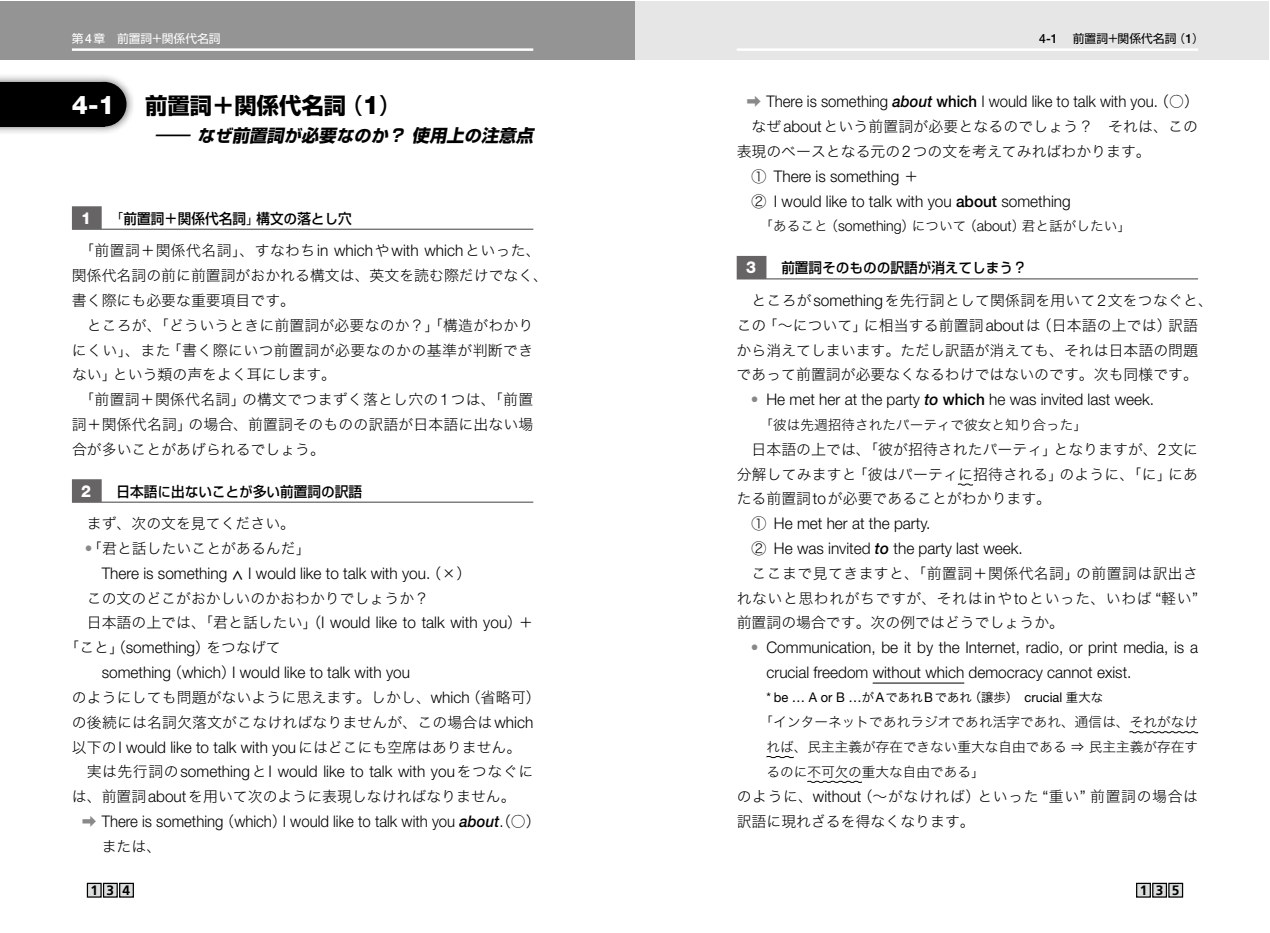
<style>
.page{position:relative;width:1270px;height:933px;background:#fff}
.page>*{position:absolute;margin:0;border:0;box-sizing:border-box;transform-origin:0 0}
.t1{font:700 22.4px "Shin Go Pro";color:#000}
.t2{font:italic 700 17.32px "Shin Go Pro";color:#000;scale:2 1}
.t3{font:800 16.45px "Helvetica Neue LT Std";color:#fff;scale:.95 1}
.t4{font:300 16.1px/24.8px "Helvetica Neue LT Std";color:#000;scale:.96 1}
.t5{font:300 16.1px "Helvetica Neue LT Std";color:#000;scale:.93 1}
.t6{font:14.88px/24.8px "Hira Kaku Std W2";letter-spacing:.005em;color:#000}
.t7{font:14.88px/24.8px "Hira Kaku Std W2";letter-spacing:.04em;color:#000}
.t8{font:14.88px "Hira Kaku Std W2";letter-spacing:.025em;color:#000}
.t9{font:500 14.35px "Shin Go Pro";color:#000;scale:.95 1}
.t10{font:500 13.83px "Shin Go Pro";letter-spacing:.04em;color:#000;scale:.95 1}
.t11{font:13.65px/24.8px "Hira Kaku Std W2";color:#000;text-align:justify}
.t12{font:700 13.65px "Frutiger";letter-spacing:.62em;color:#000}
.t13{font:13.3px "Helvetica Neue LT Std";color:#000;scale:.96 1}
.t14{font:11.72px "Shin Go Pro";color:#000}
.t15{font:11.72px "Shin Go Pro";color:#fff}
.s1{font-family:"Helvetica Neue LT Std";font-weight:500;font-size:12.78px}
.s2{font-family:"Hira Kaku Pro W3"}
.s3{font-family:"Helvetica Neue LT Std";font-weight:800;font-size:25.72px;color:#fff}
.s4{font-family:"Hira Kaku Std W5";font-weight:400}
.s5{font-family:"Helvetica Neue LT Std";font-weight:800;font-size:25.72px}
.s6{font-size:16.62px}
.s7{font-family:"Helvetica Neue LT Std";font-weight:800;font-size:16.45px;color:#fff}
.s8{font-family:"Hira Kaku Pro W3";font-weight:400}
.s9{font-size:13.83px}
.s10{font-family:"Helvetica Neue LT Std";font-weight:300;font-size:16.1px}
.s11{font-family:"Hira Kaku Std W2";font-weight:400;font-size:14.88px}
.s12{font-family:"Hira Kaku Std W2";font-weight:400;font-size:14.88px;color:#898989}
.s13{font-weight:500;font-style:italic}
.s14{font-weight:500}
.s15{font-family:"Helvetica Neue LT Std";font-weight:300;font-size:14.7px}
.s16{font-size:14.35px}
.s17{font-family:"Hira Kaku Pro W3";font-size:12.42px}
</style>
<div class="page">
<div style="left:0;top:73px;width:135px;height:62px;background:#000;opacity:.6"></div>
<div style="left:0;top:82px;width:104px;height:44px;background:#000"></div>
<div style="left:82px;top:82px;width:44px;height:44px;background:#000;border-radius:50%"></div>
<div style="left:0;top:2px;width:635px;height:58px;background:#949495"></div>
<div style="left:635px;top:2px;width:634px;height:58px;background:#e6e6e6"></div>
<hr style="left:737px;top:48px;width:461px;height:3px;background:#fff">
<hr style="left:72px;top:48px;width:461px;height:3px;background:#fff">
<div style="left:87px;top:883px;width:14px;height:14px;background:#dcdddd"></div>
<div style="left:87px;top:882px;width:15px;height:15px;border:1px solid #000"></div>
<div style="left:104px;top:883px;width:13px;height:14px;background:#dcdddd"></div>
<div style="left:103px;top:882px;width:15px;height:15px;border:1px solid #000"></div>
<div style="left:120px;top:883px;width:13px;height:14px;background:#dcdddd"></div>
<div style="left:119px;top:882px;width:15px;height:15px;border:1px solid #000"></div>
<div style="left:1137px;top:883px;width:13px;height:14px;background:#dcdddd"></div>
<div style="left:1136px;top:882px;width:15px;height:15px;border:1px solid #000"></div>
<div style="left:1153px;top:883px;width:13px;height:14px;background:#dcdddd"></div>
<div style="left:1152px;top:882px;width:15px;height:15px;border:1px solid #000"></div>
<div style="left:1169px;top:883px;width:13px;height:14px;background:#dcdddd"></div>
<div style="left:1168px;top:882px;width:15px;height:15px;border:1px solid #000"></div>
<div style="left:72px;top:206px;width:461px;height:24px;background:#666464"></div>
<div style="left:102px;top:205px;width:436px;height:24px;background:#fff"></div>
<svg style="left:72px;top:479px;width:461px;height:24px;background:#878585"></svg>
<div style="left:102px;top:478px;width:436px;height:23px;background:#fff"></div>
<div style="left:737px;top:256px;width:461px;height:23px;background:#666464"></div>
<div style="left:766px;top:255px;width:437px;height:23px;background:#fff"></div>
<svg style="left:957px;top:483px;width:17px;height:3px"></svg>
<hr style="left:873px;top:682px;width:91px;height:1px;background:#000">
<svg style="left:1129px;top:731px;width:70px;height:2px"></svg>
<svg style="left:766px;top:756px;width:28px;height:2px"></svg>
<svg style="left:807px;top:780px;width:56px;height:3px"></svg>
<p class="t15" style="left:72px;top:29px;width:150px">第<span class="s1">4</span>章 前置詞＋関係代名詞</p>
<p class="t14" style="left:1039px;top:29px;width:166px"><span class="s1">4-1</span> 前置詞＋関係代名詞<span class="s2">（</span><span class="s1">1</span><span class="s2">）</span></p>
<h1 class="t1" style="left:72px;top:88px;width:331px"><span class="s3">4-1</span> 前置詞＋関係代名詞<span class="s4">（</span><span class="s5">1</span><span class="s4">）</span></h1>
<p class="t2" style="left:155px;top:121px;width:193px">― <span class="s6">なぜ</span>前置詞<span class="s6">が</span>必要<span class="s6">なのか</span>？使用上<span class="s6">の</span>注意点</p>
<p class="t9" style="left:81px;top:206px;width:286px"><span class="s7">1</span> <span class="s8">「</span>前置詞＋関係代名詞<span class="s8">」</span>構文<span class="s9">の</span>落<span class="s9">とし</span>穴</p>
<p class="t6" style="left:72px;top:238px;width:478px;text-indent:7px">「前置詞＋関係代名詞」、すなわち<span class="s10">in which</span>や<span class="s10">with which</span>といった、関係代名詞の前に前置詞がおかれる構文は、英文を読む際だけでなく、書く際にも必要な重要項目です。</p>
<p class="t6" style="left:87px;top:312px;width:448px">ところが、「どういうときに前置詞が必要なのか？」「構造がわかり</p>
<p class="t8" style="left:72px;top:339px;width:463px">にくい」、また「書く際にいつ前置詞が必要なのかの基準が判断でき</p>
<p class="t6" style="left:72px;top:362px;width:266px">ない」という類の声をよく耳にします。</p>
<p class="t6" style="left:79px;top:387px;width:455px">「前置詞＋関係代名詞」の構文でつまずく落とし穴の<span class="s10">1</span>つは、「前置</p>
<p class="t6" style="left:72px;top:411px;width:463px">詞＋関係代名詞」の場合、前置詞そのものの訳語が日本語に出ない場</p>
<p class="t6" style="left:72px;top:436px;width:254px">合が多いことがあげられるでしょう。</p>
<p class="t3" style="left:81px;top:481px;width:12px">2</p>
<p class="t9" style="left:117px;top:479px;width:260px">日本語<span class="s9">に</span>出<span class="s9">ないことが</span>多<span class="s9">い</span>前置詞<span class="s9">の</span>訳語</p>
<p class="t6" style="left:87px;top:511px;width:225px">まず、次の文を見てください。「君と話したいことがあるんだ」</p>
<p class="t4" style="left:102px;top:560px;width:386px">There is something <sub>∧</sub> I would like to talk with you.<span class="s11">（×）</span></p>
<p class="t6" style="left:87px;top:585px;width:344px">この文のどこがおかしいのかおわかりでしょうか？</p>
<p class="t4" style="left:87px;top:610px;width:467px"><span class="s11">日本語の上では、「君と話したい」（</span>I would like to talk with you<span class="s11">）＋</span></p>
<p class="t6" style="left:64px;top:635px;width:218px">「こと」（<span class="s10">something</span>）をつなげて</p>
<p class="t4" style="left:102px;top:659px;width:323px">something<span class="s11">（</span>which<span class="s11">）</span>I would like to talk with you</p>
<p class="t6" style="left:72px;top:684px;width:470px">のようにしても問題がないように思えます。しかし、<span class="s10">which</span>（省略可）の後続には名詞欠落文がこなければなりませんが、この場合は<span class="s10">which</span></p>
<p class="t4" style="left:87px;top:734px;width:467px;text-indent:-15px"><span class="s11">以下の</span>I would like to talk with you<span class="s11">にはどこにも空席はありません。実は先行詞の</span>something<span class="s11">と</span>I would like to talk with you<span class="s11">をつなぐに</span></p>
<p class="t6" style="left:72px;top:783px;width:445px">は、前置詞<span class="s10">about</span>を用いて次のように表現しなければなりません。</p>
<p class="t5" style="left:82px;top:811px;width:495px"><span class="s12">➡</span> There is something<span class="s11">（</span>which<span class="s11">）</span>I would like to talk with you <span class="s13">about</span><span class="s11">（</span>. <span class="s11">○）</span></p>
<p class="t6" style="left:102px;top:833px;width:61px">または、</p>
<p class="t5" style="left:747px;top:92px;width:488px"><span class="s12">➡</span> There is something <span class="s13">about</span> <span class="s14">which</span> I would like to talk with you.<span class="s11">（○）</span></p>
<p class="t6" style="left:737px;top:114px;width:463px;text-indent:15px">なぜ<span class="s10">about</span>という前置詞が必要となるのでしょう？ それは、この表現のベースとなる元の<span class="s10">2</span>つの文を考えてみればわかります。</p>
<p class="t4" style="left:752px;top:163px;width:334px"><span class="s11">①</span> There is something <span class="s11">＋<br>②</span> I would like to talk with you <span class="s14">about</span> something</p>
<p class="t11" style="left:760px;top:213px;width:373px">「あること（<span class="s15">something</span>）について（<span class="s15">about</span>）君と話がしたい」</p>
<p class="t3" style="left:746px;top:258px;width:12px">3</p>
<p class="t10" style="left:781px;top:257px;width:260px"><span class="s16">前置詞</span>そのものの<span class="s16">訳語</span>が<span class="s16">消</span>えてしまう<span class="s16">？</span></p>
<p class="t6" style="left:737px;top:287px;width:478px;text-indent:15px">ところが<span class="s10">something</span>を先行詞として関係詞を用いて<span class="s10">2</span>文をつなぐと、この「～について」に相当する前置詞<span class="s10">about</span>は（日本語の上では）訳語から消えてしまいます。ただし訳語が消えても、それは日本語の問題であって前置詞が必要なくなるわけではないのです。次も同様です。</p>
<p class="t4" style="left:766px;top:386px;width:405px">He met her at the party <span class="s13">to</span> <span class="s14">which</span> he was invited last week.</p>
<p class="t11" style="left:760px;top:411px;width:329px">「彼は先週招待されたパーティで彼女と知り合った」</p>
<p class="t6" style="left:737px;top:436px;width:463px;text-align:justify;text-indent:15px">日本語の上では、「彼が招待されたパーティ」となりますが、<span class="s10">2</span>文に分解してみますと「彼はパーティに招待される」のように、「に」にあたる前置詞<span class="s10">to</span>が必要であることがわかります。</p>
<p class="t4" style="left:752px;top:511px;width:284px"><span class="s11">①</span> He met her at the party.<br><span class="s11">②</span> He was invited <span class="s13">to</span> the party last week.</p>
<p class="t6" style="left:737px;top:560px;width:463px;text-align:justify;text-indent:15px">ここまで見てきますと、「前置詞＋関係代名詞」の前置詞は訳出されないと思われがちですが、それは<span class="s10">in</span>や<span class="s10">to</span>といった、いわば <span class="s10">“</span>軽い<span class="s10">”</span>前置詞の場合です。次の例ではどうでしょうか。</p>
<p class="t4" style="left:766px;top:635px;width:451px">Communication, be it by the Internet, radio, or print media, is a crucial freedom without which democracy cannot exist.</p>
<p class="t13" style="left:766px;top:689px;width:352px">* be … A or B …<span class="s17">が</span>A<span class="s17">であれ</span>B<span class="s17">であれ（譲歩）</span> crucial <span class="s17">重大な</span></p>
<p class="t11" style="left:766px;top:709px;width:433px;text-indent:-7px">「インターネットであれラジオであれ活字であれ、通信は、それがなければ、民主主義が存在できない重大な自由である ⇒ 民主主義が存在するのに不可欠の重大な自由である」</p>
<p class="t7" style="left:737px;top:783px;width:463px">のように、<span class="s10">without</span>（～がなければ）といった <span class="s10">“</span>重い<span class="s10">”</span> 前置詞の場合は訳語に現れざるを得なくなります。</p>
<p class="t12" style="left:91px;top:882px;width:41px">134</p>
<p class="t12" style="left:1140px;top:882px;width:41px">135</p>
</div>
